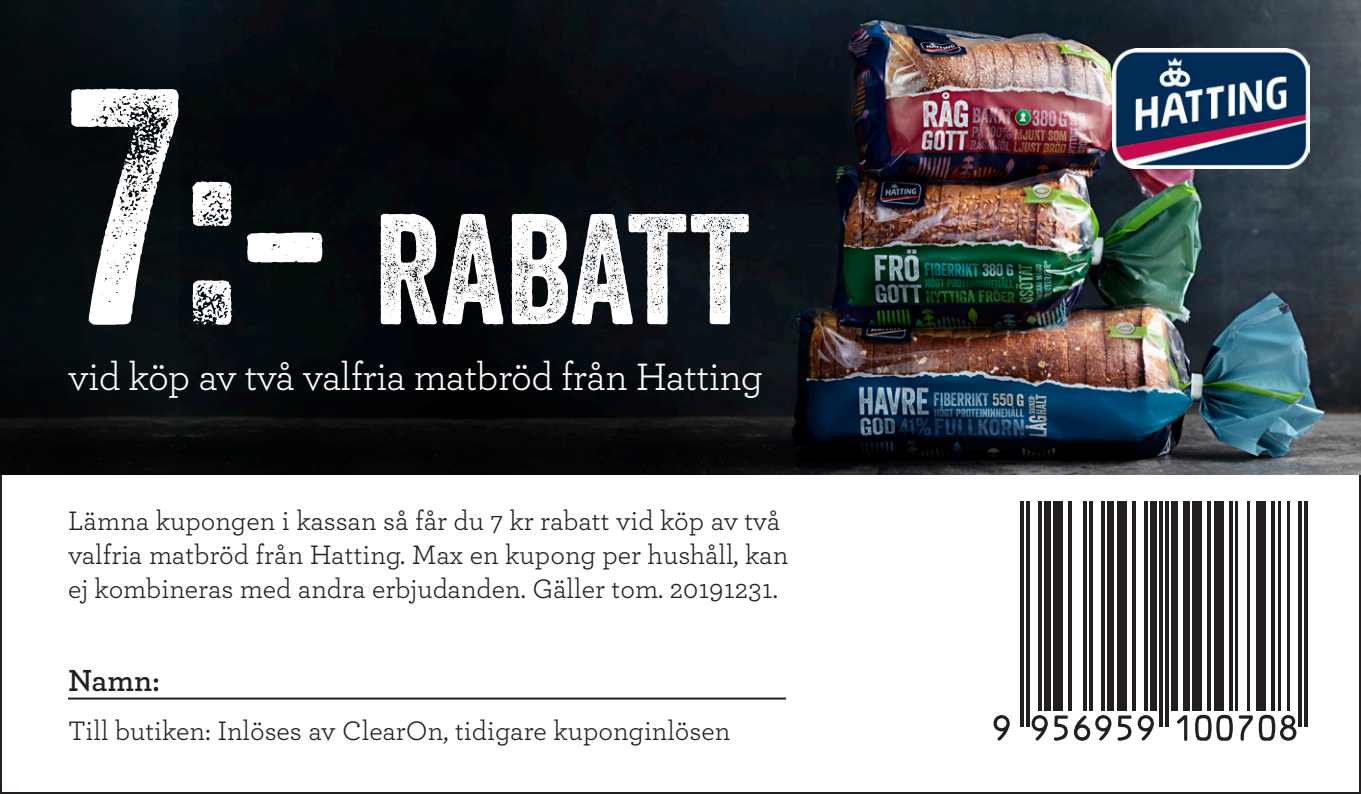
<style>
.page{position:relative;width:1361px;height:794px;background:#fff}
.page>*{position:absolute;margin:0;border:0;box-sizing:border-box;transform-origin:0 0}
.t1{font:152px "Veneer Two";color:#fff}
.t2{font:40px "Archer";letter-spacing:-.015em;color:#fff}
.t3{font:600 32px "Archer";color:#231f20}
.t4{font:28px/33.6px "Archer";color:#231f20}
.s1{font-size:324.4px}
</style>
<div class="page">
<img style="left:0;top:0;width:1361px;height:474px">
<svg style="left:993px;top:715px;width:17px;height:25px"></svg>
<hr style="left:1020px;top:501px;width:3px;height:225px;background:#231f20">
<hr style="left:1026px;top:501px;width:3px;height:225px;background:#231f20">
<svg style="left:1031px;top:715px;width:17px;height:25px"></svg>
<hr style="left:1038px;top:501px;width:3px;height:210px;background:#231f20">
<div style="left:1044px;top:501px;width:6px;height:210px;background:#231f20"></div>
<svg style="left:1054px;top:715px;width:14px;height:25px"></svg>
<div style="left:1053px;top:501px;width:9px;height:210px;background:#231f20"></div>
<hr style="left:1068px;top:501px;width:3px;height:210px;background:#231f20">
<hr style="left:1083px;top:501px;width:3px;height:210px;background:#231f20">
<hr style="left:1089px;top:501px;width:4px;height:210px;background:#231f20">
<svg style="left:1074px;top:715px;width:37px;height:25px"></svg>
<hr style="left:1102px;top:501px;width:3px;height:210px;background:#231f20">
<div style="left:1108px;top:501px;width:6px;height:210px;background:#231f20"></div>
<svg style="left:1117px;top:715px;width:14px;height:25px"></svg>
<div style="left:1117px;top:501px;width:9px;height:210px;background:#231f20"></div>
<hr style="left:1132px;top:501px;width:3px;height:210px;background:#231f20">
<svg style="left:1137px;top:715px;width:17px;height:25px"></svg>
<hr style="left:1144px;top:501px;width:3px;height:210px;background:#231f20">
<div style="left:1150px;top:501px;width:6px;height:210px;background:#231f20"></div>
<hr style="left:1159px;top:501px;width:3px;height:225px;background:#231f20">
<hr style="left:1165px;top:501px;width:3px;height:225px;background:#231f20">
<svg style="left:1177px;top:715px;width:10px;height:26px"></svg>
<div style="left:1171px;top:501px;width:7px;height:210px;background:#231f20"></div>
<div style="left:1183px;top:501px;width:7px;height:210px;background:#231f20"></div>
<div style="left:1193px;top:501px;width:9px;height:210px;background:#231f20"></div>
<hr style="left:1208px;top:501px;width:3px;height:210px;background:#231f20">
<div style="left:1214px;top:501px;width:9px;height:210px;background:#231f20"></div>
<hr style="left:1229px;top:501px;width:3px;height:210px;background:#231f20">
<svg style="left:1195px;top:715px;width:57px;height:25px"></svg>
<hr style="left:1235px;top:501px;width:3px;height:210px;background:#231f20">
<hr style="left:1247px;top:501px;width:3px;height:210px;background:#231f20">
<div style="left:1256px;top:501px;width:9px;height:210px;background:#231f20"></div>
<hr style="left:1271px;top:501px;width:3px;height:210px;background:#231f20">
<svg style="left:1258px;top:715px;width:38px;height:25px"></svg>
<hr style="left:1277px;top:501px;width:3px;height:210px;background:#231f20">
<hr style="left:1286px;top:501px;width:3px;height:210px;background:#231f20">
<hr style="left:1299px;top:501px;width:3px;height:225px;background:#231f20">
<hr style="left:1305px;top:501px;width:3px;height:225px;background:#231f20">
<hr style="left:68px;top:697px;width:718px;height:2px;background:#231f20">
<img style="left:1112px;top:49px;width:197px;height:120px">
<p class="t1" style="left:68px;top:177px;width:683px"><span class="s1">7:-</span> RABATT</p>
<p class="t2" style="left:68px;top:349px;width:696px">vid köp av två valfria matbröd från Hatting</p>
<p class="t4" style="left:68px;top:503px;width:722px">Lämna kupongen i kassan så får du 7 kr rabatt vid köp av två valfria matbröd från Hatting. Max en kupong per hushåll, kan ej kombineras med andra erbjudanden. Gäller tom. 20191231.</p>
<p class="t3" style="left:68px;top:656px;width:94px">Namn:</p>
<p class="t4" style="left:68px;top:712px;width:664px">Till butiken: Inlöses av ClearOn, tidigare kuponginlösen</p>
</div>
